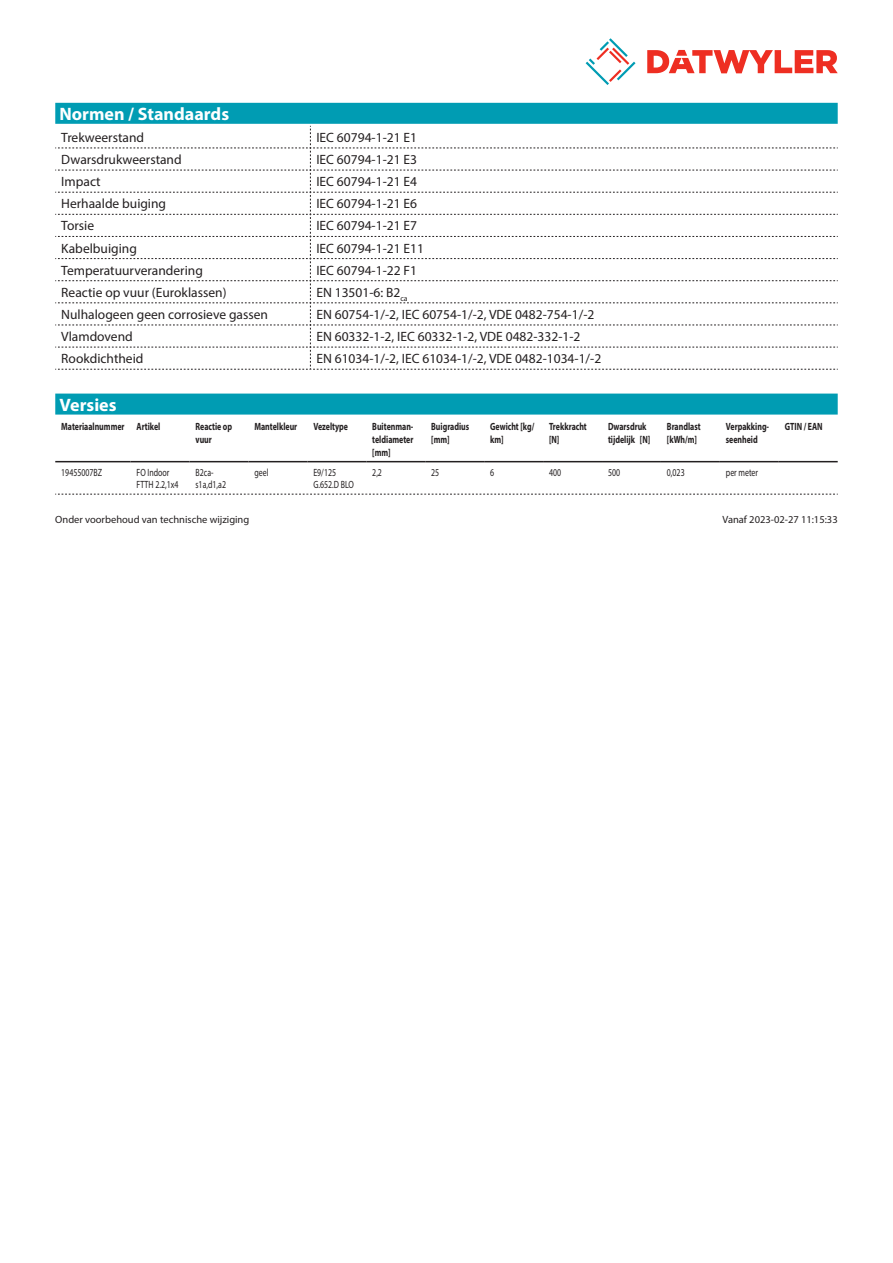
<style>
.page{position:relative;width:893px;height:1263px;background:#fff}
.page>*{position:absolute;margin:0;border:0;box-sizing:border-box;transform-origin:0 0}
.Standard_Head_Proper{font:700 18px "Myriad Pro";color:#fff}
.myriad_light_propert{font:13.5px "Myriad Pro";color:#231f20}
.myriadbold{font:700 10.5px/12.6px "Myriad Pro";color:#231f20;scale:.75 1}
.myriadlight{font:10.5px/12.6px "Myriad Pro";color:#231f20;scale:.75 1}
.Footnote{font:10.5px "Myriad Pro";color:#231f20}
</style>
<div class="page">
<svg style="left:586px;top:38px;width:49px;height:47px"></svg>
<svg style="left:647px;top:50px;width:191px;height:23px"></svg>
<div style="left:55px;top:103px;width:783px;height:21px;background:#009cb3"></div>
<svg style="left:55px;top:126px;width:783px;height:244px"></svg>
<div style="left:55px;top:394px;width:783px;height:21px;background:#009cb3"></div>
<hr style="left:55px;top:461px;width:76px;height:1px;background:#231f20">
<hr style="left:131px;top:461px;width:59px;height:1px;background:#231f20">
<hr style="left:190px;top:461px;width:58px;height:1px;background:#231f20">
<hr style="left:248px;top:461px;width:59px;height:1px;background:#231f20">
<hr style="left:307px;top:461px;width:59px;height:1px;background:#231f20">
<hr style="left:366px;top:461px;width:59px;height:1px;background:#231f20">
<hr style="left:425px;top:461px;width:59px;height:1px;background:#231f20">
<hr style="left:484px;top:461px;width:59px;height:1px;background:#231f20">
<hr style="left:543px;top:461px;width:59px;height:1px;background:#231f20">
<hr style="left:602px;top:461px;width:59px;height:1px;background:#231f20">
<hr style="left:661px;top:461px;width:59px;height:1px;background:#231f20">
<hr style="left:720px;top:461px;width:59px;height:1px;background:#231f20">
<hr style="left:779px;top:461px;width:59px;height:1px;background:#231f20">
<svg style="left:55px;top:494px;width:783px;height:1px"></svg>
<p class="Standard_Head_Proper" style="left:60px;top:102px;width:171px">Normen / Standaards</p>
<p class="myriad_light_propert" style="left:61px;top:129px;width:84px">Trekweerstand</p>
<p class="myriad_light_propert" style="left:316px;top:129px;width:102px">IEC 60794-1-21 E1</p>
<p class="myriad_light_propert" style="left:61px;top:151px;width:122px">Dwarsdrukweerstand</p>
<p class="myriad_light_propert" style="left:316px;top:151px;width:102px">IEC 60794-1-21 E3</p>
<p class="myriad_light_propert" style="left:61px;top:173px;width:41px">Impact</p>
<p class="myriad_light_propert" style="left:316px;top:173px;width:102px">IEC 60794-1-21 E4</p>
<p class="myriad_light_propert" style="left:61px;top:195px;width:106px">Herhaalde buiging</p>
<p class="myriad_light_propert" style="left:316px;top:195px;width:102px">IEC 60794-1-21 E6</p>
<p class="myriad_light_propert" style="left:61px;top:218px;width:34px">Torsie</p>
<p class="myriad_light_propert" style="left:316px;top:218px;width:102px">IEC 60794-1-21 E7</p>
<p class="myriad_light_propert" style="left:61px;top:240px;width:77px">Kabelbuiging</p>
<p class="myriad_light_propert" style="left:316px;top:240px;width:109px">IEC 60794-1-21 E11</p>
<p class="myriad_light_propert" style="left:61px;top:262px;width:143px">Temperatuurverandering</p>
<p class="myriad_light_propert" style="left:316px;top:262px;width:102px">IEC 60794-1-22 F1</p>
<p class="myriad_light_propert" style="left:61px;top:284px;width:167px">Reactie op vuur (Euroklassen)</p>
<p class="myriad_light_propert" style="left:316px;top:284px;width:93px">EN 13501-6: B2<sub>ca</sub></p>
<p class="myriad_light_propert" style="left:61px;top:306px;width:208px">Nulhalogeen geen corrosieve gassen</p>
<p class="myriad_light_propert" style="left:316px;top:306px;width:279px">EN 60754-1/-2, IEC 60754-1/-2, VDE 0482-754-1/-2</p>
<p class="myriad_light_propert" style="left:61px;top:328px;width:73px">Vlamdovend</p>
<p class="myriad_light_propert" style="left:316px;top:328px;width:266px">EN 60332-1-2, IEC 60332-1-2, VDE 0482-332-1-2</p>
<p class="myriad_light_propert" style="left:61px;top:350px;width:84px">Rookdichtheid</p>
<p class="myriad_light_propert" style="left:316px;top:350px;width:286px">EN 61034-1/-2, IEC 61034-1/-2, VDE 0482-1034-1/-2</p>
<p class="Standard_Head_Proper" style="left:60px;top:393px;width:59px">Versies</p>
<p class="myriadbold" style="left:61px;top:420px;width:86px">Materiaalnummer</p>
<p class="myriadbold" style="left:137px;top:420px;width:33px">Artikel</p>
<p class="myriadbold" style="left:196px;top:420px;width:50px">Reactie op vuur</p>
<p class="myriadbold" style="left:254px;top:420px;width:59px">Mantelkleur</p>
<p class="myriadbold" style="left:313px;top:420px;width:48px">Vezeltype</p>
<p class="myriadbold" style="left:372px;top:420px;width:56px;text-align:justify">Buitenman&shy;teldiameter [mm]</p>
<p class="myriadbold" style="left:431px;top:420px;width:52px">Buigradius [mm]</p>
<p class="myriadbold" style="left:490px;top:420px;width:60px">Gewicht [kg/ km]</p>
<p class="myriadbold" style="left:549px;top:420px;width:52px">Trekkracht [N]</p>
<p class="myriadbold" style="left:608px;top:420px;width:58px">Dwarsdruk tijdelijk [N]</p>
<p class="myriadbold" style="left:667px;top:420px;width:47px">Brandlast [kWh/m]</p>
<p class="myriadbold" style="left:726px;top:420px;width:59px">Verpakking&shy;seenheid</p>
<p class="myriadbold" style="left:785px;top:420px;width:52px">GTIN / EAN</p>
<p class="myriadlight" style="left:61px;top:466px;width:56px">19455007BZ</p>
<p class="myriadlight" style="left:137px;top:466px;width:57px">FO Indoor<br>FTTH 2.2,1x4</p>
<p class="myriadlight" style="left:196px;top:466px;width:42px">B2ca&shy;s1a,d1,a2</p>
<p class="myriadlight" style="left:254px;top:466px;width:20px">geel</p>
<p class="myriadlight" style="left:313px;top:466px;width:55px">E9/125<br>G.652.D BLO</p>
<p class="myriadlight" style="left:372px;top:466px;width:14px">2,2</p>
<p class="myriadlight" style="left:431px;top:466px;width:12px">25</p>
<p class="myriadlight" style="left:490px;top:466px;width:7px">6</p>
<p class="myriadlight" style="left:549px;top:466px;width:18px">400</p>
<p class="myriadlight" style="left:608px;top:466px;width:18px">500</p>
<p class="myriadlight" style="left:667px;top:466px;width:25px">0,023</p>
<p class="myriadlight" style="left:726px;top:466px;width:45px">per meter</p>
<p class="Footnote" style="left:55px;top:513px;width:196px">Onder voorbehoud van technische wijziging</p>
<p class="Footnote" style="left:722px;top:513px;width:117px">Vanaf 2023-02-27 11:15:33</p>
</div>
